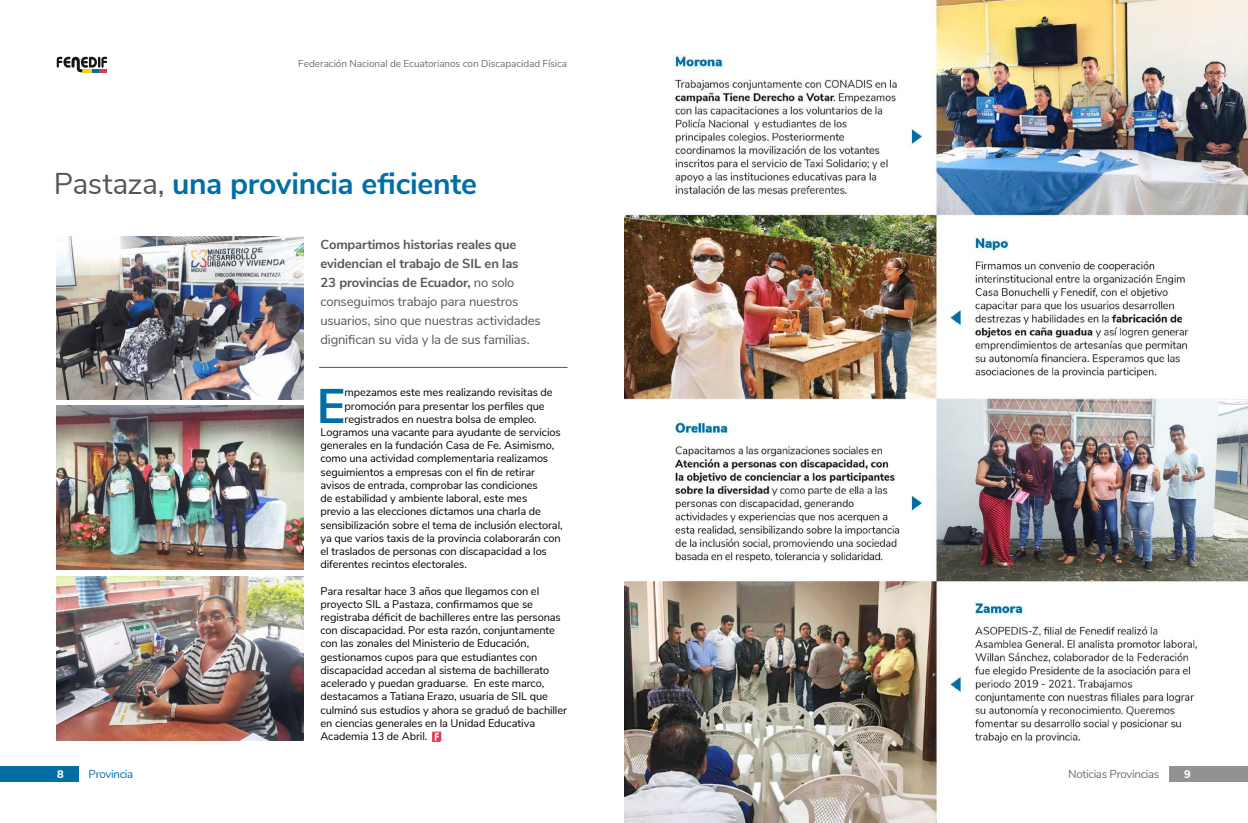
<style>
.page{position:relative;width:1248px;height:823px;background:#fff}
.page>*{position:absolute;margin:0;border:0;box-sizing:border-box;transform-origin:0 0}
.t1{font:700 48.4px "Nunito Sans";color:#006ea7}
.t2{font:700 30px "Nunito Sans";letter-spacing:-.01em;color:#006ea7}
.t3{font:13px/19px "Nunito Sans";letter-spacing:-.015em;color:#575756}
.t4{font:11.5px "Nunito Sans";letter-spacing:-.03em;color:#706f6f}
.t5{font:11.5px "Nunito Sans";letter-spacing:-.03em;color:#006ea7}
.t6{font:11px/13.2px "Nunito Sans";letter-spacing:-.01em;color:#000}
.t7{font:800 11px "Nunito Sans";color:#fff}
.t8{font:10px "Nunito Sans";letter-spacing:-.005em;color:#706f6f}
.s1{font-weight:400;color:#575756}
.s2{font-weight:700}
</style>
<div class="page">
<svg style="left:57px;top:57px;width:50px;height:15px"></svg>
<img style="left:624px;top:0;width:623px;height:822px">
<div style="left:1169px;top:765px;width:78px;height:16px;background:#929292"></div>
<div style="left:0;top:765px;width:78px;height:16px;background:#006ea7"></div>
<hr style="left:319px;top:367px;width:248px;height:1px;background:#006ea7">
<svg style="left:432px;top:731px;width:10px;height:10px"></svg>
<img style="left:57px;top:576px;width:246px;height:164px">
<img style="left:57px;top:405px;width:246px;height:164px">
<img style="left:57px;top:236px;width:246px;height:163px">
<p class="t8" style="left:298px;top:56px;width:270px">Federación Nacional de Ecuatorianos con Discapacidad Física</p>
<h2 class="t2" style="left:54px;top:161px;width:424px"><span class="s1">Pastaza,</span> una provincia eficiente</h2>
<p class="t3" style="left:320px;top:234px;width:222px"><span class="s2">Compartimos historias reales que evidencian el trabajo de SIL en las<br>23 provincias de Ecuador,</span> no solo conseguimos trabajo para nuestros usuarios, sino que nuestras actividades dignifican su vida y la de sus familias.</p>
<h1 class="t1" style="left:317px;top:370px;width:30px">E</h1>
<p class="t6" style="left:344px;top:385px;width:209px">mpezamos este mes realizando revisitas de</p>
<p class="t6" style="left:344px;top:398px;width:201px">promoción para presentar los perfiles que</p>
<p class="t6" style="left:344px;top:411px;width:194px">registrados en nuestra bolsa de empleo.</p>
<p class="t6" style="left:320px;top:424px;width:242px">Logramos una vacante para ayudante de servicios</p>
<p class="t6" style="left:320px;top:438px;width:235px">generales en la fundación Casa de Fe. Asimismo,</p>
<p class="t6" style="left:320px;top:451px;width:229px">como una actividad complementaria realizamos</p>
<p class="t6" style="left:320px;top:464px;width:216px">seguimientos a empresas con el fin de retirar</p>
<p class="t6" style="left:320px;top:477px;width:219px">avisos de entrada, comprobar las condiciones</p>
<p class="t6" style="left:320px;top:490px;width:208px">de estabilidad y ambiente laboral, este mes</p>
<p class="t6" style="left:320px;top:504px;width:222px">previo a las elecciones dictamos una charla de</p>
<p class="t6" style="left:320px;top:517px;width:244px">sensibilización sobre el tema de inclusión electoral,</p>
<p class="t6" style="left:320px;top:530px;width:242px">ya que varios taxis de la provincia colaborarán con</p>
<p class="t6" style="left:320px;top:543px;width:228px">el traslados de personas con discapacidad a los</p>
<p class="t6" style="left:320px;top:556px;width:148px">diferentes recintos electorales.</p>
<p class="t6" style="left:320px;top:583px;width:248px">Para resaltar hace 3 años que llegamos con el proyecto SIL a Pastaza, confirmamos que se registraba déficit de bachilleres entre las personas con discapacidad. Por esta razón, conjuntamente con las zonales del Ministerio de Educación, gestionamos cupos para que estudiantes con discapacidad accedan al sistema de bachillerato acelerado y puedan graduarse. En este marco, destacamos a Tatiana Erazo, usuaria de SIL que culminó sus estudios y ahora se graduó de bachiller en ciencias generales en la Unidad Educativa Academia 13 de Abril.</p>
<p class="t7" style="left:57px;top:765px;width:8px">8</p>
<p class="t5" style="left:89px;top:765px;width:46px">Provincia</p>
<p class="t4" style="left:1067px;top:765px;width:93px">Noticias Provincias</p>
<p class="t7" style="left:1184px;top:765px;width:8px">9</p>
</div>
